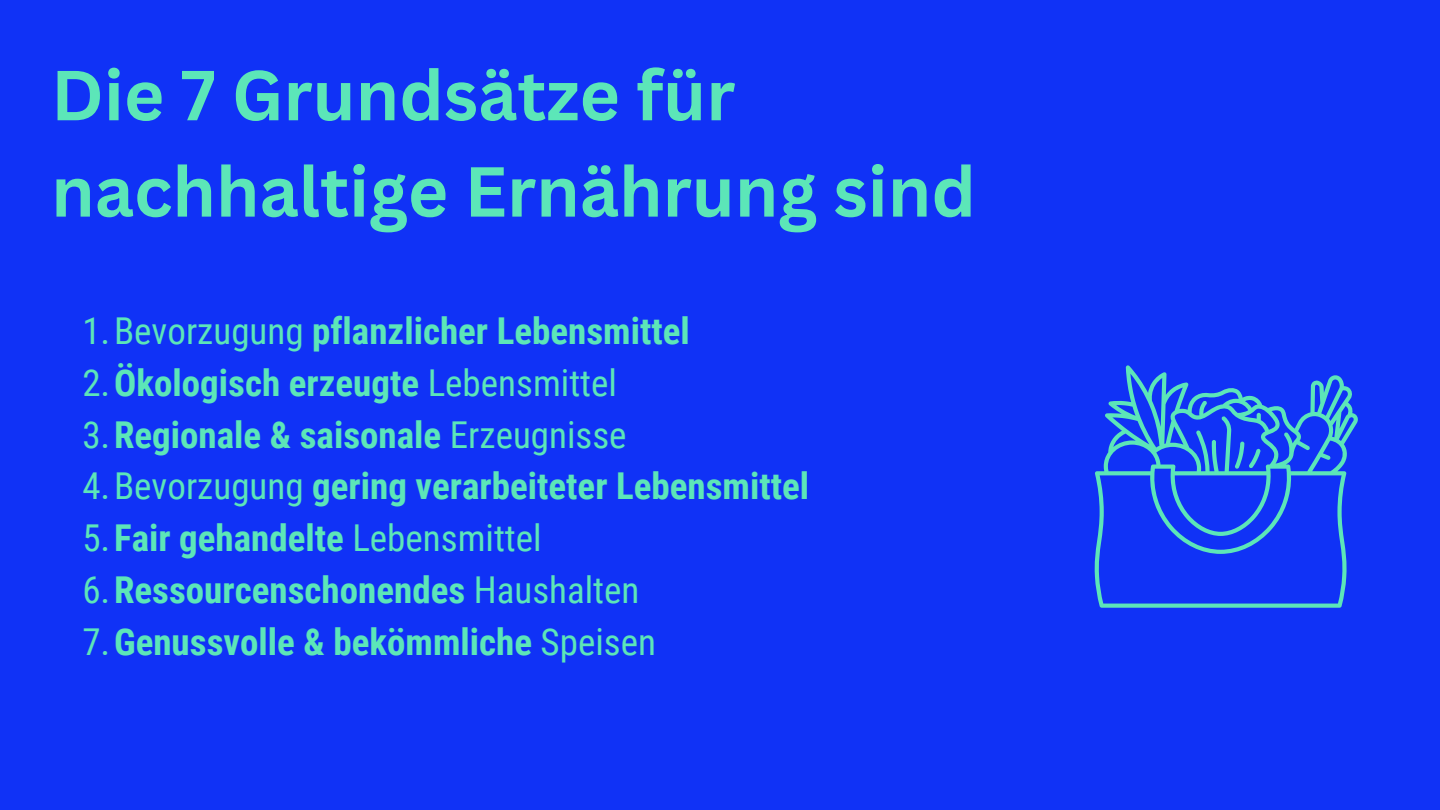
<style>
.page{position:relative;width:1440px;height:810px;background:#1032f6}
.page>*{position:absolute;margin:0;border:0;box-sizing:border-box;transform-origin:0 0}
.t1{font:700 69.1px/96.3px "Canva Sans";color:#5ce6b8}
.t2{font:700 37px "Roboto Condensed";color:#5ce6b8}
.t3{font:37px "Roboto Condensed";color:#5ce6b8}
.s1{font-weight:400}
.s2{font-weight:700}
</style>
<div class="page">
<svg style="left:1094px;top:365px;width:264px;height:242px"></svg>
<svg style="left:1235px;top:442px;width:26px;height:27px"></svg>
<p class="t1" style="left:51px;top:45px;width:926px">Die 7 Grundsätze für nachhaltige Ernährung sind</p>
<p class="t2" style="left:82px;top:310px;width:609px"><span class="s1">1.Bevorzugung</span> pflanzlicher Lebensmittel</p>
<p class="t2" style="left:82px;top:362px;width:536px"><span class="s1">2.</span>Ökologisch erzeugte <span class="s1">Lebensmittel</span></p>
<p class="t2" style="left:82px;top:413px;width:546px"><span class="s1">3.</span>Regionale &amp; saisonale <span class="s1">Erzeugnisse</span></p>
<p class="t2" style="left:82px;top:465px;width:728px"><span class="s1">4.Bevorzugung</span> gering verarbeiteter Lebensmittel</p>
<p class="t3" style="left:82px;top:517px;width:461px">5.<span class="s2">Fair gehandelte</span> Lebensmittel</p>
<p class="t2" style="left:82px;top:569px;width:559px"><span class="s1">6.</span>Ressourcenschonendes <span class="s1">Haushalten</span></p>
<p class="t2" style="left:82px;top:620px;width:575px"><span class="s1">7.</span>Genussvolle &amp; bekömmliche <span class="s1">Speisen</span></p>
</div>
